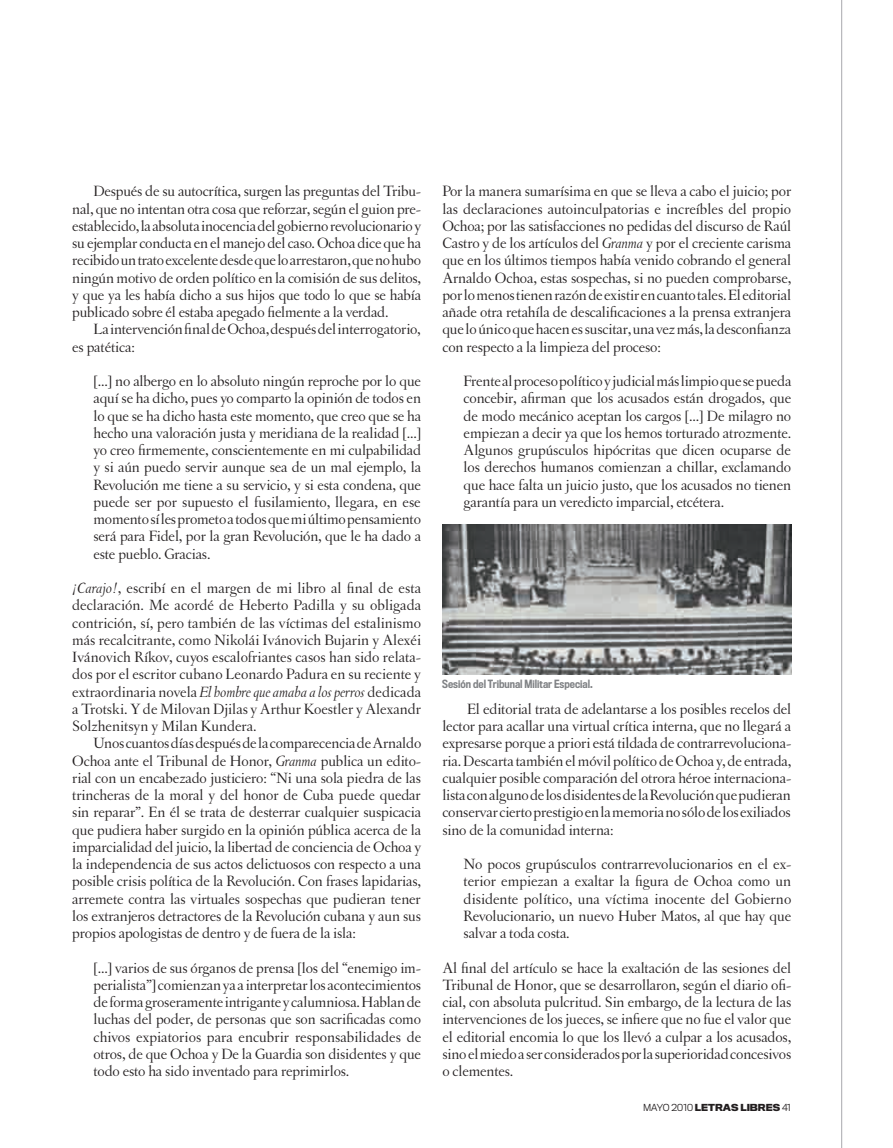
<style>
.page{position:relative;width:893px;height:1148px;background:#fff}
.page>*{position:absolute;margin:0;border:0;box-sizing:border-box;transform-origin:0 0}
.t1{font:15.75px/17.2px "Letras Oldstyle";letter-spacing:-.01em;color:#231f20;text-align:justify}
.t2{font:500 10.5px "Titling Gothic FB Cond";color:#808285}
.t3{font:700 9px "Titling Gothic FB Normal";color:#231f20}
.s1{font-style:italic}
.s2{font-weight:300}
</style>
<div class="page">
<hr style="left:841px;top:0;width:1px;height:1148px;background:#a8a9ad">
<img style="left:442px;top:524px;width:349px;height:151px">
<p class="t1" style="left:72px;top:183px;width:350px;text-indent:21px">Después de su autocrítica, surgen las preguntas del Tribu&shy;nal, que no intentan otra cosa que reforzar, según el guion pre&shy;establecido, la absoluta inocencia del gobierno revolucionario y su ejemplar conducta en el manejo del caso. Ochoa dice que ha recibido un trato excelente desde que lo arrestaron, que no hubo ningún motivo de orden político en la comisión de sus delitos, y que ya les había dicho a sus hijos que todo lo que se había publicado sobre él estaba apegado fielmente a la verdad.</p>
<p class="t1" style="left:72px;top:321px;width:350px;text-indent:21px">La intervención final de Ochoa, después del interrogatorio, es patética:</p>
<p class="t1" style="left:94px;top:372px;width:329px">[...] no albergo en lo absoluto ningún reproche por lo que aquí se ha dicho, pues yo comparto la opinión de todos en lo que se ha dicho hasta este momento, que creo que se ha hecho una valoración justa y meridiana de la realidad [...] yo creo firmemente, conscientemente en mi culpabilidad y si aún puedo servir aunque sea de un mal ejemplo, la Revolución me tiene a su servicio, y si esta condena, que puede ser por supuesto el fusilamiento, llegara, en ese momento sí les prometo a todos que mi último pensamiento será para Fidel, por la gran Revolución, que le ha dado a este pueblo. Gracias.</p>
<p class="t1" style="left:72px;top:579px;width:350px"><span class="s1">¡Carajo!</span>, escribí en el margen de mi libro al final de esta declaración. Me acordé de Heberto Padilla y su obligada contrición, sí, pero también de las víctimas del estalinismo más recalcitrante, como Nikolái Ivánovich Bujarin y Alexéi Ivánovich Ríkov, cuyos escalofriantes casos han sido relata&shy;dos por el escritor cubano Leonardo Padura en su reciente y extraordinaria novela <span class="s1">El hombre que amaba a los perros</span> dedicada a Trotski. Y de Milovan Djilas y Arthur Koestler y Alexandr Solzhenitsyn y Milan Kundera.</p>
<p class="t1" style="left:72px;top:735px;width:350px;text-indent:21px">Unos cuantos días después de la comparecencia de Arnaldo Ochoa ante el Tribunal de Honor, <span class="s1">Granma</span> publica un edito&shy;rial con un encabezado justiciero: “Ni una sola piedra de las trincheras de la moral y del honor de Cuba puede quedar sin reparar”. En él se trata de desterrar cualquier suspicacia que pudiera haber surgido en la opinión pública acerca de la imparcialidad del juicio, la libertad de conciencia de Ochoa y la independencia de sus actos delictuosos con respecto a una posible crisis política de la Revolución. Con frases lapidarias, arremete contra las virtuales sospechas que pudieran tener los extranjeros detractores de la Revolución cubana y aun sus propios apologistas de dentro y de fuera de la isla:</p>
<p class="t1" style="left:94px;top:959px;width:329px">[...] varios de sus órganos de prensa [los del “enemigo im&shy;perialista”] comienzan ya a interpretar los acontecimientos de forma groseramente intrigante y calumniosa. Hablan de luchas del poder, de personas que son sacrificadas como chivos expiatorios para encubrir responsabilidades de otros, de que Ochoa y De la Guardia son disidentes y que todo esto ha sido inventado para reprimirlos.</p>
<p class="t1" style="left:442px;top:183px;width:350px">Por la manera sumarísima en que se lleva a cabo el juicio; por las declaraciones autoinculpatorias e increíbles del propio Ochoa; por las satisfacciones no pedidas del discurso de Raúl Castro y de los artículos del <span class="s1">Granma</span> y por el creciente carisma que en los últimos tiempos había venido cobrando el general Arnaldo Ochoa, estas sospechas, si no pueden comprobarse, por lo menos tienen razón de existir en cuanto tales. El editorial añade otra retahíla de descalificaciones a la prensa extranjera que lo único que hacen es suscitar, una vez más, la desconfianza con respecto a la limpieza del proceso:</p>
<p class="t1" style="left:464px;top:372px;width:329px">Frente al proceso político y judicial más limpio que se pueda concebir, afirman que los acusados están drogados, que de modo mecánico aceptan los cargos [...] De milagro no empiezan a decir ya que los hemos torturado atrozmente.<br>Algunos grupúsculos hipócritas que dicen ocuparse de los derechos humanos comienzan a chillar, exclamando que hace falta un juicio justo, que los acusados no tienen garantía para un veredicto imparcial, etcétera.</p>
<p class="t2" style="left:442px;top:677px;width:152px">Sesión del Tribunal Militar Especial.</p>
<p class="t1" style="left:442px;top:700px;width:350px;text-indent:25px">El editorial trata de adelantarse a los posibles recelos del lector para acallar una virtual crítica interna, que no llegará a expresarse porque a priori está tildada de contrarrevoluciona&shy;ria. Descarta también el móvil político de Ochoa y, de entrada, cualquier posible comparación del otrora héroe internaciona&shy;lista con alguno de los disidentes de la Revolución que pudieran conservar cierto prestigio en la memoria no sólo de los exiliados sino de la comunidad interna:</p>
<p class="t1" style="left:464px;top:855px;width:329px">No pocos grupúsculos contrarrevolucionarios en el ex&shy;terior empiezan a exaltar la figura de Ochoa como un disidente político, una víctima inocente del Gobierno Revolucionario, un nuevo Huber Matos, al que hay que salvar a toda costa.</p>
<p class="t1" style="left:442px;top:959px;width:350px">Al final del artículo se hace la exaltación de las sesiones del Tribunal de Honor, que se desarrollaron, según el diario ofi&shy;cial, con absoluta pulcritud. Sin embargo, de la lectura de las intervenciones de los jueces, se infiere que no fue el valor que el editorial encomia lo que los llevó a culpar a los acusados, sino el miedo a ser considerados por la superioridad concesivos o clementes.</p>
<p class="t3" style="left:643px;top:1101px;width:150px"><span class="s2">MAYO 2010</span> LETRAS LIBRES <span class="s2">41</span></p>
</div>
